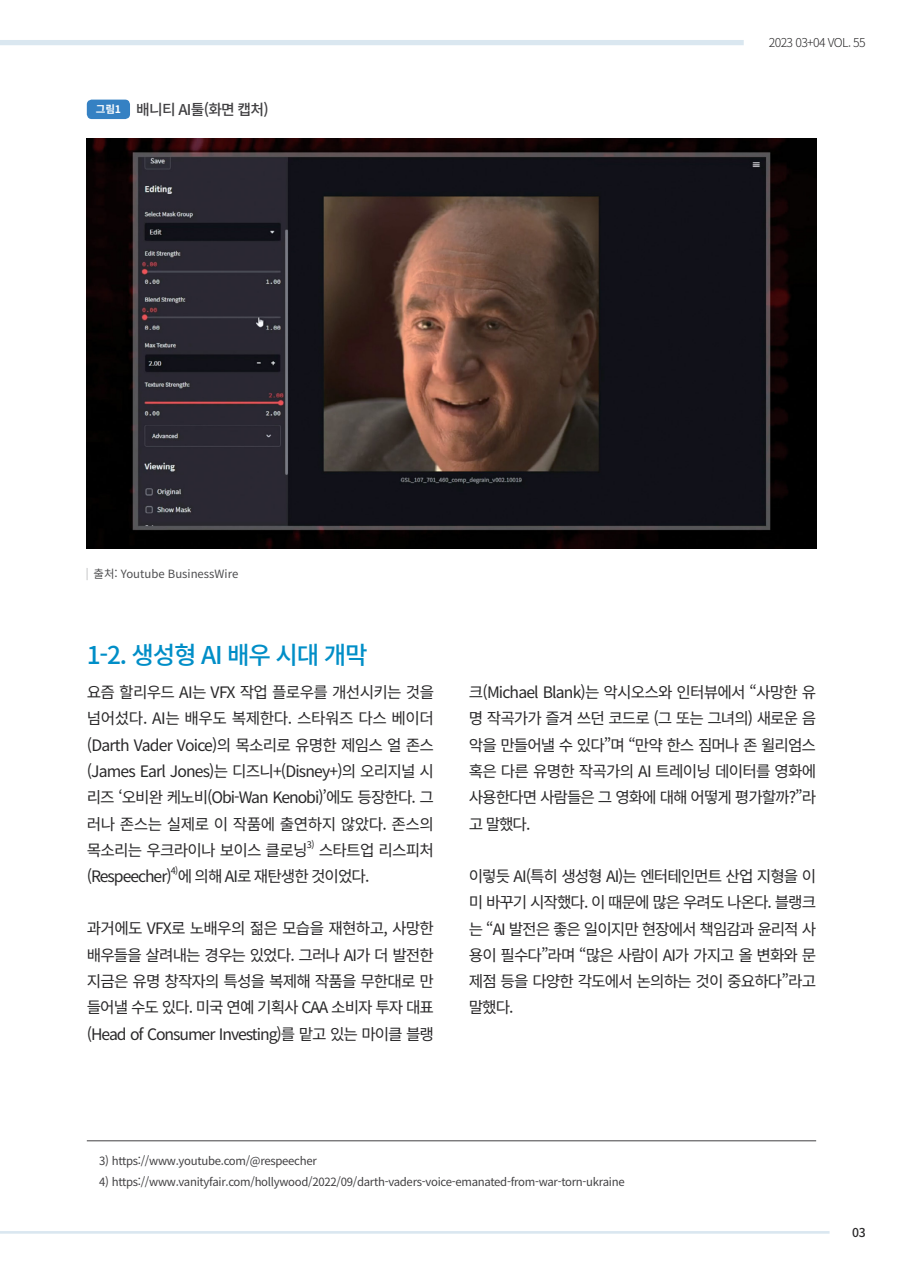
<style>
.page{position:relative;width:903px;height:1275px;background:#fff}
.page>*{position:absolute;margin:0;border:0;box-sizing:border-box;transform-origin:0 0}
.t1{font:500 24.5px "Noto Sans CJ Kkr";letter-spacing:-.05em;color:#008ec7}
.t2{font:15.75px/26.2px "Noto Sans CJ Kkr";letter-spacing:-.065em;color:#292829;text-align:justify}
.t3{font:500 14.88px "Noto Sans KR";letter-spacing:-.05em;color:#414042}
.t4{font:300 12.25px "Noto Sans CJ Kkr";letter-spacing:-.05em;color:#292829}
.t5{font:500 12.25px "Noto Sans CJ Kkr";color:#292829}
.t6{font:11.38px "Noto Sans CJ Kkr";letter-spacing:-.025em;color:#414042}
.t7{font:11.38px "Noto Sans CJ Kkr";color:#4d4d4f}
.t8{font:9.1px "Noto Sans CJ Kkr";color:#292829}
.s1{font-weight:700;font-size:10.5px;color:#fff}
</style>
<div class="page">
<div style="left:0;top:40px;width:744px;height:5px;background:#dae7f0"></div>
<div style="left:87px;top:100px;width:43px;height:19px;background:#3581c3;border-radius:5px"></div>
<svg style="left:87px;top:568px;width:1px;height:12px"></svg>
<img style="left:87px;top:139px;width:729px;height:410px">
<hr style="left:87px;top:1140px;width:729px;height:1px;background:#414042">
<hr style="left:0;top:1231px;width:829px;height:3px;background:#dae7f0">
<p class="t3" style="left:96px;top:101px;width:175px"><span class="s1">그림1</span> 배니티 AI툴(화면 캡처)</p>
<p class="t4" style="left:769px;top:36px;width:98px">2023 03+04 VOL. 55</p>
<p class="t7" style="left:94px;top:568px;width:146px">출처: Youtube BusinessWire</p>
<h1 class="t1" style="left:87px;top:641px;width:282px">1-2. 생성형 AI 배우 시대 개막</h1>
<p class="t2" style="left:87px;top:680px;width:349px">요즘 할리우드 AI는 VFX 작업 플로우를 개선시키는 것을 넘어섰다. AI는 배우도 복제한다. 스타워즈 다스 베이더 (Darth Vader Voice)의 목소리로 유명한 제임스 얼 존스 (James Earl Jones)는 디즈니+(Disney+)의 오리지널 시 리즈 ‘오비완 케노비(Obi-Wan Kenobi)’에도 등장한다. 그 러나 존스는 실제로 이 작품에 출연하지 않았다. 존스의 목소리는 우크라이나 보이스 클로닝</p>
<p class="t8" style="left:307px;top:839px;width:9px">3)</p>
<p class="t2" style="left:87px;top:837px;width:349px;text-indent:232px">스타트업 리스피처 (Respeecher) 에 의해 AI로 재탄생한 것이었다.</p>
<p class="t8" style="left:171px;top:866px;width:9px">4)</p>
<p class="t2" style="left:87px;top:916px;width:349px">과거에도 VFX로 노배우의 젊은 모습을 재현하고, 사망한 배우들을 살려내는 경우는 있었다. 그러나 AI가 더 발전한 지금은 유명 창작자의 특성을 복제해 작품을 무한대로 만 들어낼 수도 있다. 미국 연예 기획사 CAA 소비자 투자 대표 (Head of Consumer Investing)를 맡고 있는 마이클 블랭</p>
<p class="t2" style="left:469px;top:680px;width:349px">크(Michael Blank)는 악시오스와 인터뷰에서 “사망한 유 명 작곡가가 즐겨 쓰던 코드로 (그 또는 그녀의) 새로운 음 악을 만들어낼 수 있다”며 “만약 한스 짐머나 존 윌리엄스 혹은 다른 유명한 작곡가의 AI 트레이닝 데이터를 영화에 사용한다면 사람들은 그 영화에 대해 어떻게 평가할까?”라 고 말했다.</p>
<p class="t2" style="left:469px;top:863px;width:349px">이렇듯 AI(특히 생성형 AI)는 엔터테인먼트 산업 지형을 이 미 바꾸기 시작했다. 이 때문에 많은 우려도 나온다. 블랭크 는 “AI 발전은 좋은 일이지만 현장에서 책임감과 윤리적 사 용이 필수다”라며 “많은 사람이 AI가 가지고 올 변화와 문 제점 등을 다양한 각도에서 논의하는 것이 중요하다”라고 말했다.</p>
<p class="t6" style="left:99px;top:1154px;width:219px">3) https://www.youtube.com/@respeecher</p>
<p class="t6" style="left:99px;top:1175px;width:527px">4) https://www.vanityfair.com/hollywood/2022/09/darth-vaders-voice-emanated-from-war-torn-ukraine</p>
<p class="t5" style="left:852px;top:1226px;width:15px">03</p>
</div>
